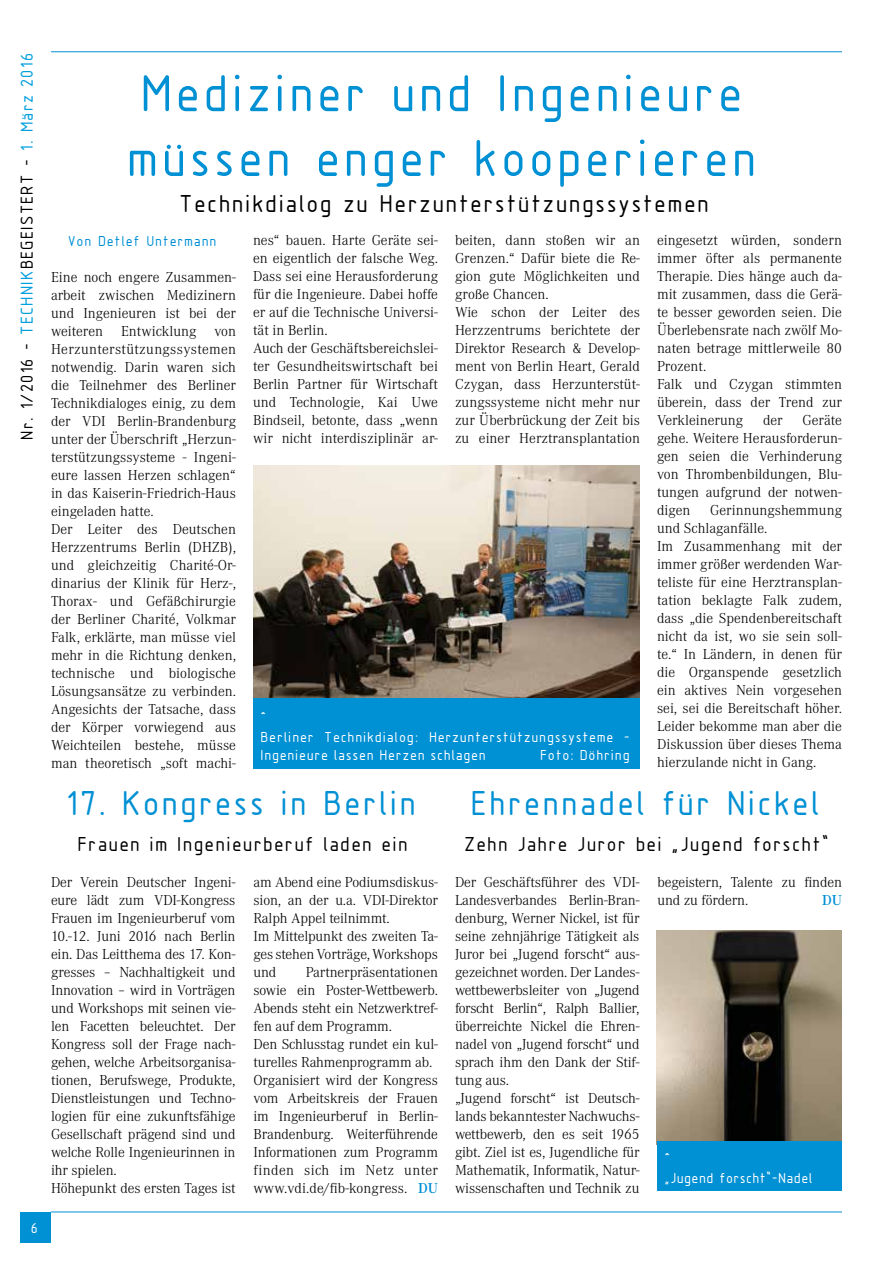
<style>
.page{position:relative;width:893px;height:1263px;background:#fff}
.page>*{position:absolute;margin:0;border:0;box-sizing:border-box;transform-origin:0 0}
.t1{font:54px/64.8px "Isonorm 3098 LW20";color:#0090d4}
.t2{font:36px "Isonorm 3098 LW20";color:#0090d4}
.t3{font:25.5px "Isonorm 3098 LW20";color:#000}
.t4{font:21px "Isonorm 3098 LW20";color:#000}
.t5{font:18px "Isonorm 3098 LW20";color:#000}
.t6{font:18px "Isonorm 3098 LW20";color:#fff}
.t7{font:300 15px/18px "Corporate A";color:#000}
.t8{font:15px/18px "Isonorm 3098 LW20";letter-spacing:-.005em;color:#fff}
.t9{font:15px "Isonorm 3098 LW20";letter-spacing:-.025em;color:#fff}
.t10{font:15px "Isonorm 3098 LW20";color:#0090d4}
.t11{font:600 15px "Corporate A";color:#0090d4}
.s1{color:#009fdd}
.s2{font-weight:600;color:#0090d4}
</style>
<div class="page">
<hr style="left:51px;top:51px;width:791px;height:1px;background:#0090d4">
<hr style="left:51px;top:1211px;width:791px;height:1px;background:#0090d4">
<div style="left:20px;top:1212px;width:31px;height:30px;background:#0090d4"></div>
<img style="left:253px;top:466px;width:387px;height:232px">
<div style="left:253px;top:698px;width:387px;height:71px;background:#0090d4"></div>
<img style="left:657px;top:930px;width:185px;height:211px">
<div style="left:657px;top:1141px;width:185px;height:50px;background:#0090d4"></div>
<p class="t5" style="left:18px;top:439px;width:389px;rotate:-90deg">Nr. 1/2016 - <span class="s1">TECHNIK</span>BEGEISTERT - <span class="s1">1. März 2016</span></p>
<p class="t8" style="left:32px;top:1219px;width:9px">6</p>
<h1 class="t1" style="left:130px;top:62px;width:635px">Mediziner und Ingenieure müssen enger kooperieren</h1>
<h3 class="t3" style="left:181px;top:191px;width:533px">Technikdialog zu Herzunterstützungssystemen</h3>
<p class="t10" style="left:69px;top:233px;width:151px">Von Detlef Untermann</p>
<p class="t7" style="left:51px;top:268px;width:187px">Eine noch engere Zusammen&shy;arbeit zwischen Medizinern und Ingenieuren ist bei der weiteren Entwicklung von<br>Herzunterstützungssystemen notwendig. Darin waren sich die Teilnehmer des Berliner<br>Technikdialoges einig, zu dem der VDI Berlin-Brandenburg unter der Überschrift „Herzun&shy;terstützungssysteme - Ingeni&shy;eure lassen Herzen schlagen“ in das Kaiserin-Friedrich-Haus eingeladen hatte.<br>Der Leiter des Deutschen<br>Herzzentrums Berlin (DHZB), und gleichzeitig Charité-Or&shy;dinarius der Klinik für Herz-,<br>Thorax- und Gefäßchirurgie der Berliner Charité, Volkmar<br>Falk, erklärte, man müsse viel mehr in die Richtung denken, technische und biologische<br>Lösungsansätze zu verbinden.<br>Angesichts der Tatsache, dass der Körper vorwiegend aus<br>Weichteilen bestehe, müsse man theoretisch „soft machi-</p>
<p class="t7" style="left:253px;top:231px;width:186px">nes“ bauen. Harte Geräte sei&shy;en eigentlich der falsche Weg.<br>Dass sei eine Herausforderung für die Ingenieure. Dabei hoffe er auf die Technische Universi&shy;tät in Berlin.<br>Auch der Geschäftsbereichslei&shy;ter Gesundheitswirtschaft bei<br>Berlin Partner für Wirtschaft und Technologie, Kai Uwe<br>Bindseil, betonte, dass „wenn wir nicht interdisziplinär ar-</p>
<p class="t7" style="left:455px;top:231px;width:186px">beiten, dann stoßen wir an<br>Grenzen.“ Dafür biete die Re&shy;gion gute Möglichkeiten und große Chancen.<br>Wie schon der Leiter des<br>Herzzentrums berichtete der<br>Direktor Research &amp; Develop&shy;ment von Berlin Heart, Gerald<br>Czygan, dass Herzunterstüt&shy;zungssysteme nicht mehr nur zur Überbrückung der Zeit bis zu einer Herztransplantation</p>
<p class="t7" style="left:657px;top:231px;width:186px">eingesetzt würden, sondern immer öfter als permanente<br>Therapie. Dies hänge auch da&shy;mit zusammen, dass die Gerä&shy;te besser geworden seien. Die<br>Überlebensrate nach zwölf Mo&shy;naten betrage mittlerweile 80<br>Prozent.<br>Falk und Czygan stimmten überein, dass der Trend zur<br>Verkleinerung</p>
<p class="t7" style="left:657px;top:411px;width:186px;text-align:justify;text-indent:146px">Geräte gehe. Weitere Herausforderun&shy;gen seien die Verhinderung von Thrombenbildungen, Blu&shy;tungen aufgrund der notwen&shy;digen</p>
<p class="t7" style="left:763px;top:411px;width:21px">der</p>
<p class="t7" style="left:657px;top:501px;width:186px;text-indent:53px">Gerinnungshemmung und Schlaganfälle.<br>Im Zusammenhang mit der immer größer werdenden War&shy;teliste für eine Herztransplan&shy;tation beklagte Falk zudem, dass „die Spendenbereitschaft nicht da ist, wo sie sein soll&shy;te.“ In Ländern, in denen für die Organspende gesetzlich ein aktives Nein vorgesehen sei, sei die Bereitschaft höher.<br>Leider bekomme man aber die<br>Diskussion über dieses Thema hierzulande nicht in Gang.</p>
<p class="t6" style="left:261px;top:709px;width:7px">^</p>
<p class="t8" style="left:261px;top:728px;width:371px">Berliner Technikdialog: Herzunterstützungssysteme -<br>Ingenieure lassen Herzen schlagen</p>
<p class="t8" style="left:541px;top:746px;width:92px">Foto: Döhring</p>
<h2 class="t2" style="left:473px;top:785px;width:353px">Ehrennadel für Nickel</h2>
<h3 class="t4" style="left:465px;top:834px;width:368px">Zehn Jahre Juror bei „Jugend forscht“</h3>
<p class="t7" style="left:455px;top:873px;width:186px">Der Geschäftsführer des VDI-<br>Landesverbandes Berlin-Bran&shy;denburg, Werner Nickel, ist für seine zehnjährige Tätigkeit als<br>Juror bei „Jugend forscht“ aus&shy;gezeichnet worden. Der Landes&shy;wettbewerbsleiter von „Jugend forscht Berlin“, Ralph Ballier, überreichte Nickel die Ehren&shy;nadel von „Jugend forscht“ und sprach ihm den Dank der Stif&shy;tung aus.<br>„Jugend forscht“ ist Deutsch&shy;lands bekanntester Nachwuchs&shy;wettbewerb, den es seit 1965 gibt. Ziel ist es, Jugendliche für<br>Mathematik, Informatik, Natur&shy;wissenschaften und Technik zu</p>
<p class="t7" style="left:657px;top:873px;width:186px">begeistern, Talente zu finden und zu fördern.</p>
<h2 class="t2" style="left:68px;top:785px;width:354px">17. Kongress in Berlin</h2>
<h3 class="t4" style="left:79px;top:834px;width:333px">Frauen im Ingenieurberuf laden ein</h3>
<p class="t7" style="left:51px;top:873px;width:186px">Der Verein Deutscher Ingeni&shy;eure lädt zum VDI-Kongress<br>Frauen im Ingenieurberuf vom<br>10.-12. Juni 2016 nach Berlin ein. Das Leitthema des 17. Kon&shy;gresses – Nachhaltigkeit und<br>Innovation – wird in Vorträgen und Workshops mit seinen vie&shy;len Facetten beleuchtet. Der<br>Kongress soll der Frage nach&shy;gehen, welche Arbeitsorganisa&shy;tionen, Berufswege, Produkte,<br>Dienstleistungen und Techno&shy;logien für eine zukunftsfähige<br>Gesellschaft prägend sind und welche Rolle Ingenieurinnen in ihr spielen.<br>Höhepunkt des ersten Tages ist</p>
<p class="t7" style="left:253px;top:873px;width:186px">am Abend eine Podiumsdiskus&shy;sion, an der u.a. VDI-Direktor<br>Ralph Appel teilnimmt.<br>Im Mittelpunkt des zweiten Ta&shy;ges stehen Vorträge, Workshops und</p>
<p class="t11" style="left:822px;top:892px;width:21px">DU</p>
<p class="t7" style="left:253px;top:963px;width:186px;text-indent:52px">Partnerpräsentationen sowie ein Poster-Wettbewerb.<br>Abends steht ein Netzwerktref&shy;fen auf dem Programm.<br>Den Schlusstag rundet ein kul&shy;turelles Rahmenprogramm ab.<br>Organisiert wird der Kongress vom Arbeitskreis der Frauen im Ingenieurberuf in Berlin-<br>Brandenburg. Weiterführende<br>Informationen zum Programm finden sich im Netz unter www.vdi.de/fib-kongress. <span class="s2">DU</span></p>
<p class="t6" style="left:665px;top:1149px;width:7px">^</p>
<p class="t9" style="left:665px;top:1170px;width:150px">„Jugend forscht“-Nadel</p>
</div>
